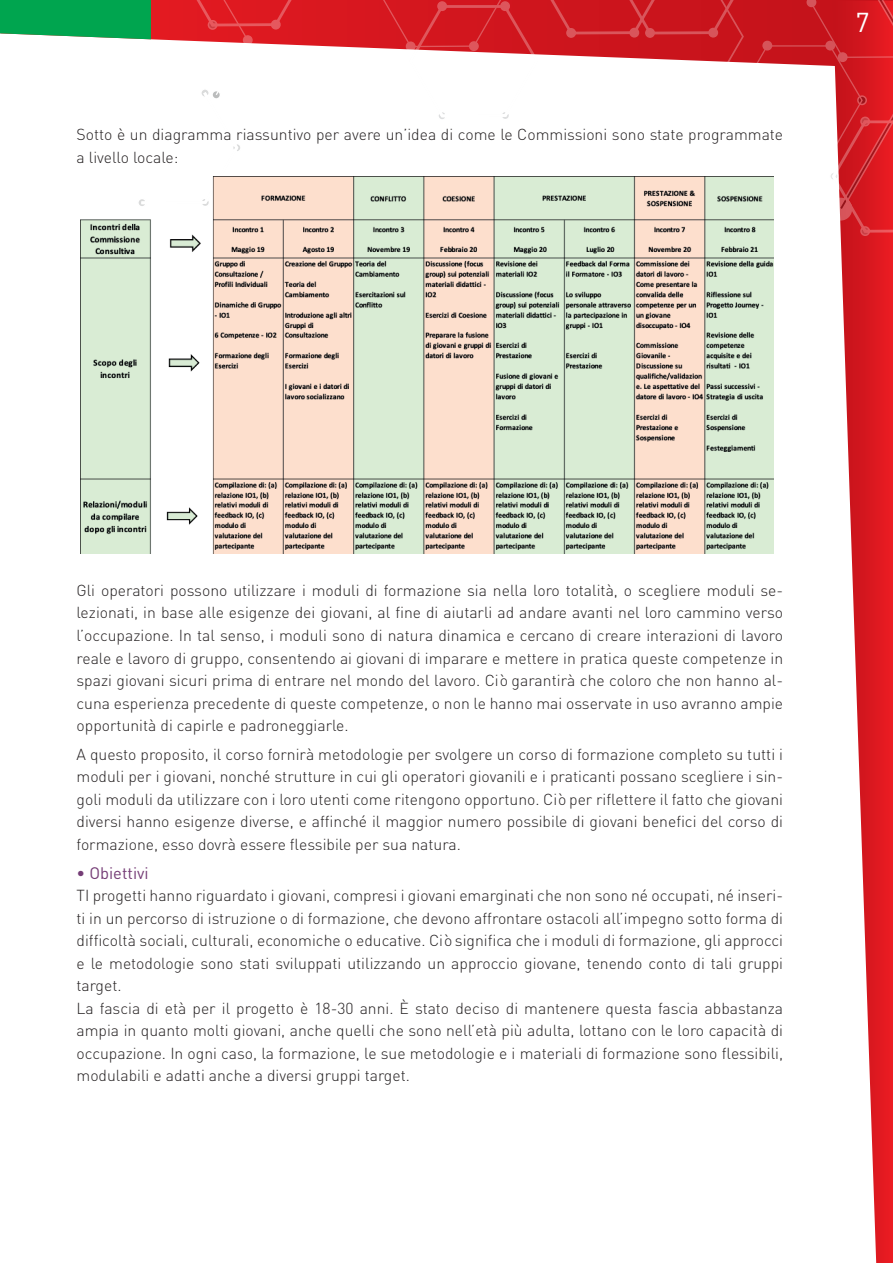
<style>
.page{position:relative;width:893px;height:1263px;background:#fff}
.page>*{position:absolute;margin:0;border:0;box-sizing:border-box;transform-origin:0 0}
.t1{font:27px "DIN";color:#fff}
.t2{font:16.5px "DIN";color:#753d76}
.t3{font:300 15.75px/22.5px "DIN";color:#231f20}
</style>
<div class="page">
<div style="left:310px;top:0;width:67px;height:49px;background:#d9181f"></div>
<svg style="left:840px;top:237px;width:53px;height:1026px"></svg>
<svg style="left:377px;top:0;width:516px;height:237px"></svg>
<svg style="left:0;top:0;width:310px;height:151px"></svg>
<img style="left:81px;top:176px;width:692px;height:377px">
<p class="t3" style="left:77px;top:123px;width:708px">Sotto è un diagramma riassuntivo per avere un’idea di come le Commissioni sono state programmate a livello locale:</p>
<h1 class="t1" style="left:855px;top:6px;width:16px">7</h1>
<p class="t3" style="left:77px;top:579px;width:708px;text-align:justify">Gli operatori possono utilizzare i moduli di formazione sia nella loro totalità, o scegliere moduli se&shy;lezionati, in base alle esigenze dei giovani, al fine di aiutarli ad andare avanti nel loro cammino verso l’occupazione. In tal senso, i moduli sono di natura dinamica e cercano di creare interazioni di lavoro reale e lavoro di gruppo, consentendo ai giovani di imparare e mettere in pratica queste competenze in spazi giovani sicuri prima di entrare nel mondo del lavoro. Ciò garantirà che coloro che non hanno al&shy;cuna esperienza precedente di queste competenze, o non le hanno mai osservate in uso avranno ampie opportunità di capirle e padroneggiarle.</p>
<p class="t3" style="left:77px;top:743px;width:708px;text-align:justify">A questo proposito, il corso fornirà metodologie per svolgere un corso di formazione completo su tutti i moduli per i giovani, nonché strutture in cui gli operatori giovanili e i praticanti possano scegliere i sin&shy;goli moduli da utilizzare con i loro utenti come ritengono opportuno. Ciò per riflettere il fatto che giovani diversi hanno esigenze diverse, e affinché il maggior numero possibile di giovani benefici del corso di formazione, esso dovrà essere flessibile per sua natura.</p>
<p class="t2" style="left:77px;top:862px;width:74px">• Obiettivi</p>
<p class="t3" style="left:77px;top:884px;width:708px">TI progetti hanno riguardato i giovani, compresi i giovani emarginati che non sono né occupati, né inseri&shy;ti in un percorso di istruzione o di formazione, che devono affrontare ostacoli all’impegno sotto forma di difficoltà sociali, culturali, economiche o educative. Ciò significa che i moduli di formazione, gli approcci e le metodologie sono stati sviluppati utilizzando un approccio giovane, tenendo conto di tali gruppi target.<br>La fascia di età per il progetto è 18-30 anni. È stato deciso di mantenere questa fascia abbastanza ampia in quanto molti giovani, anche quelli che sono nell’età più adulta, lottano con le loro capacità di occupazione. In ogni caso, la formazione, le sue metodologie e i materiali di formazione sono flessibili, modulabili e adatti anche a diversi gruppi target.</p>
</div>
